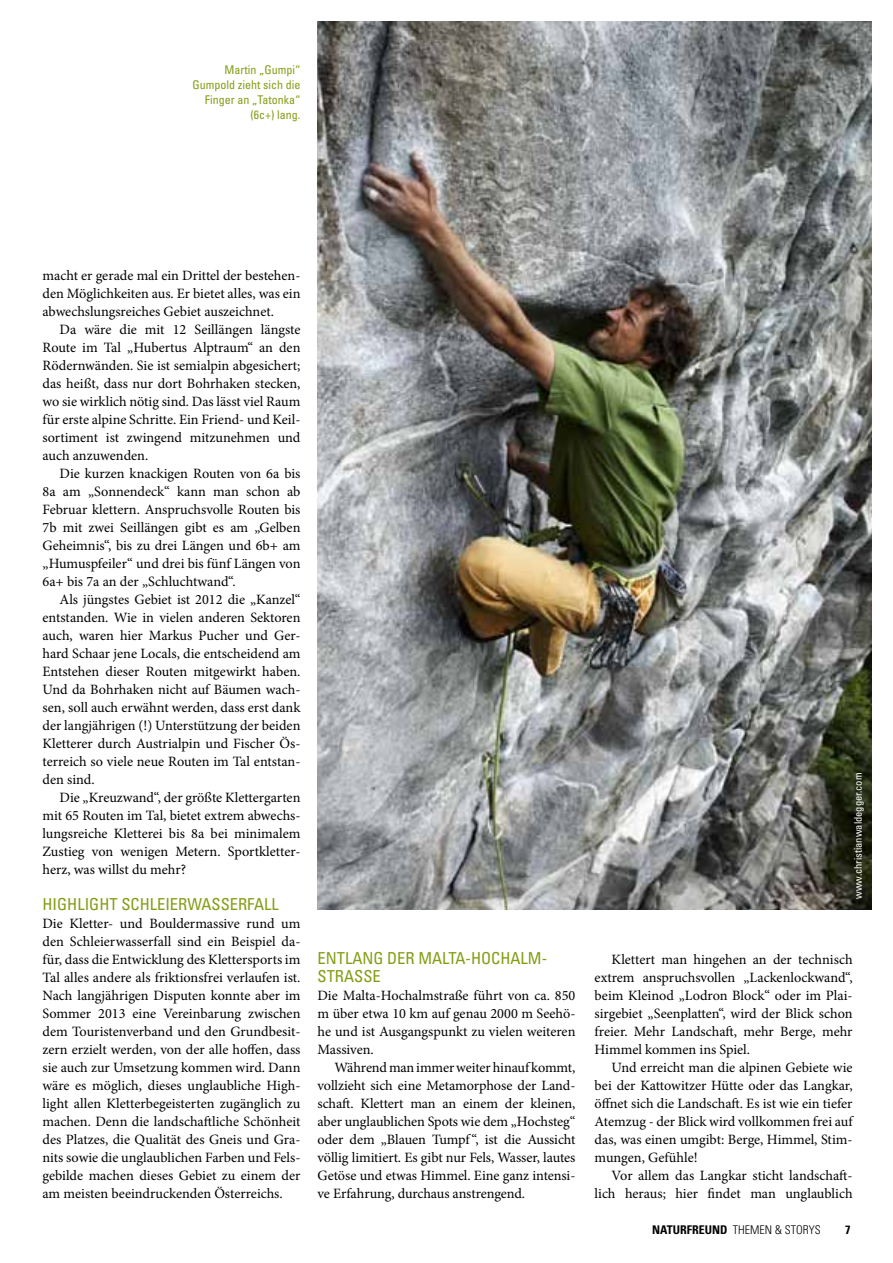
<style>
.page{position:relative;width:893px;height:1263px;background:#fff}
.page>*{position:absolute;margin:0;border:0;box-sizing:border-box;transform-origin:0 0}
.t1{font:condensed 16.5px/18px "Univers";color:#849d15}
.t2{font:14.25px/18px "Minion Pro";letter-spacing:-.005em;color:#000;text-align:justify}
.t3{font:condensed 12px/15px "Univers";color:#849d15;text-align:right}
.t4{font:300 condensed 12px "Univers";color:#000}
.t5{font:700 condensed 12px "Univers";color:#000}
.t6{font:condensed 10.5px "Univers";color:#fff}
.s1{font-weight:700}
</style>
<div class="page">
<img style="left:317px;top:21px;width:555px;height:889px">
<p class="t3" style="left:192px;top:61px;width:109px">MARTIN „GUMPI“<br>GUMPOLD ZIEHT SICH DIE<br>FINGER AN „TATONKA“ (6C+) LANG.</p>
<p class="t2" style="left:43px;top:266px;width:259px">macht er gerade mal ein Drittel der bestehen&shy;den Möglichkeiten aus. Er bietet alles, was ein abwechslungsreiches Gebiet auszeichnet.</p>
<p class="t2" style="left:43px;top:320px;width:259px;text-indent:17px">Da wäre die mit 12 Seillängen längste Route im Tal „Hubertus Alptraum“ an den Rödernwänden. Sie ist semialpin abgesichert; das heißt, dass nur dort Bohrhaken stecken, wo sie wirklich nötig sind. Das lässt viel Raum für erste alpine Schritte. Ein Friend- und Keil&shy;sortiment ist zwingend mitzunehmen und auch anzuwenden.</p>
<p class="t2" style="left:43px;top:464px;width:259px;text-indent:17px">Die kurzen knackigen Routen von 6a bis 8a am „Sonnendeck“ kann man schon ab Februar klettern. Anspruchsvolle Routen bis 7b mit zwei Seillängen gibt es am „Gelben Geheimnis“, bis zu drei Längen und 6b+ am „Humuspfeiler“ und drei bis fünf Längen von 6a+ bis 7a an der „Schluchtwand“.</p>
<p class="t2" style="left:43px;top:590px;width:259px;text-indent:17px">Als jüngstes Gebiet ist 2012 die „Kanzel“ entstanden. Wie in vielen anderen Sektoren auch, waren hier Markus Pucher und Ger&shy;hard Schaar jene Locals, die entscheidend am Entstehen dieser Routen mitgewirkt haben.<br>Und da Bohrhaken nicht auf Bäumen wach&shy;sen, soll auch erwähnt werden, dass erst dank der langjährigen (!) Unterstützung der beiden Kletterer durch Austrialpin und Fischer Ös&shy;terreich so viele neue Routen im Tal entstan&shy;den sind.</p>
<p class="t2" style="left:43px;top:788px;width:259px;text-indent:17px">Die „Kreuzwand“, der größte Klettergarten mit 65 Routen im Tal, bietet extrem abwechs&shy;lungsreiche Kletterei bis 8a bei minimalem Zustieg von wenigen Metern. Sportkletter&shy;herz, was willst du mehr?</p>
<p class="t1" style="left:43px;top:894px;width:238px">H IGHLIGHT SCHLEIERWASSERFALL</p>
<p class="t2" style="left:43px;top:914px;width:259px">Die Kletter- und Bouldermassive rund um den Schleierwasserfall sind ein Beispiel da&shy;für, dass die Entwicklung des Klettersports im Tal alles andere als friktionsfrei verlaufen ist.<br>Nach langjährigen Disputen konnte aber im Sommer 2013 eine Vereinbarung zwischen dem Touristenverband und den Grundbesit&shy;zern erzielt werden, von der alle hoffen, dass sie auch zur Umsetzung kommen wird. Dann wäre es möglich, dieses unglaubliche High&shy;light allen Kletterbegeisterten zugänglich zu machen. Denn die landschaftliche Schönheit des Platzes, die Qualität des Gneis und Gra&shy;nits sowie die unglaublichen Farben und Fels&shy;gebilde machen dieses Gebiet zu einem der am meisten beeindruckenden Österreichs.</p>
<p class="t1" style="left:317px;top:948px;width:231px">ENTLANG D ER MALTA-H OCHALM-<br>STRASSE</p>
<p class="t2" style="left:317px;top:986px;width:259px">Die Malta-Hochalmstraße führt von ca. 850 m über etwa 10 km auf genau 2000 m Seehö&shy;he und ist Ausgangspunkt zu vielen weiteren Massiven.</p>
<p class="t2" style="left:317px;top:1058px;width:259px;text-indent:17px">Während man immer weiter hinauf kommt, vollzieht sich eine Metamorphose der Land&shy;schaft. Klettert man an einem der kleinen, aber unglaublichen Spots wie dem „Hochsteg“ oder dem „Blauen Tumpf “, ist die Aussicht völlig limitiert. Es gibt nur Fels, Wasser, lautes Getöse und etwas Himmel. Eine ganz intensi&shy;ve Erfahrung, durchaus anstrengend.</p>
<p class="t6" style="left:851px;top:899px;width:128px;rotate:-90deg">WWW.CHRISTIANWALDEGGER.COM</p>
<p class="t2" style="left:595px;top:950px;width:259px;text-indent:17px">Klettert man hingehen an der technisch extrem anspruchsvollen „Lackenlockwand“, beim Kleinod „Lodron Block“ oder im Plai&shy;sirgebiet „Seenplatten“, wird der Blick schon freier. Mehr Landschaft, mehr Berge, mehr Himmel kommen ins Spiel.</p>
<p class="t2" style="left:595px;top:1058px;width:259px;text-indent:17px">Und erreicht man die alpinen Gebiete wie bei der Kattowitzer Hütte oder das Langkar, öffnet sich die Landschaft. Es ist wie ein tiefer Atemzug - der Blick wird vollkommen frei auf das, was einen umgibt: Berge, Himmel, Stim&shy;mungen, Gefühle!</p>
<p class="t2" style="left:595px;top:1166px;width:259px;text-align:right">Vor allem das Langkar sticht landschaft&shy;lich heraus; hier findet man unglaublich</p>
<p class="t4" style="left:652px;top:1222px;width:169px"><span class="s1">NATURFREUND</span> THEMEN &amp; STORYS</p>
<p class="t5" style="left:845px;top:1222px;width:7px">7</p>
</div>
